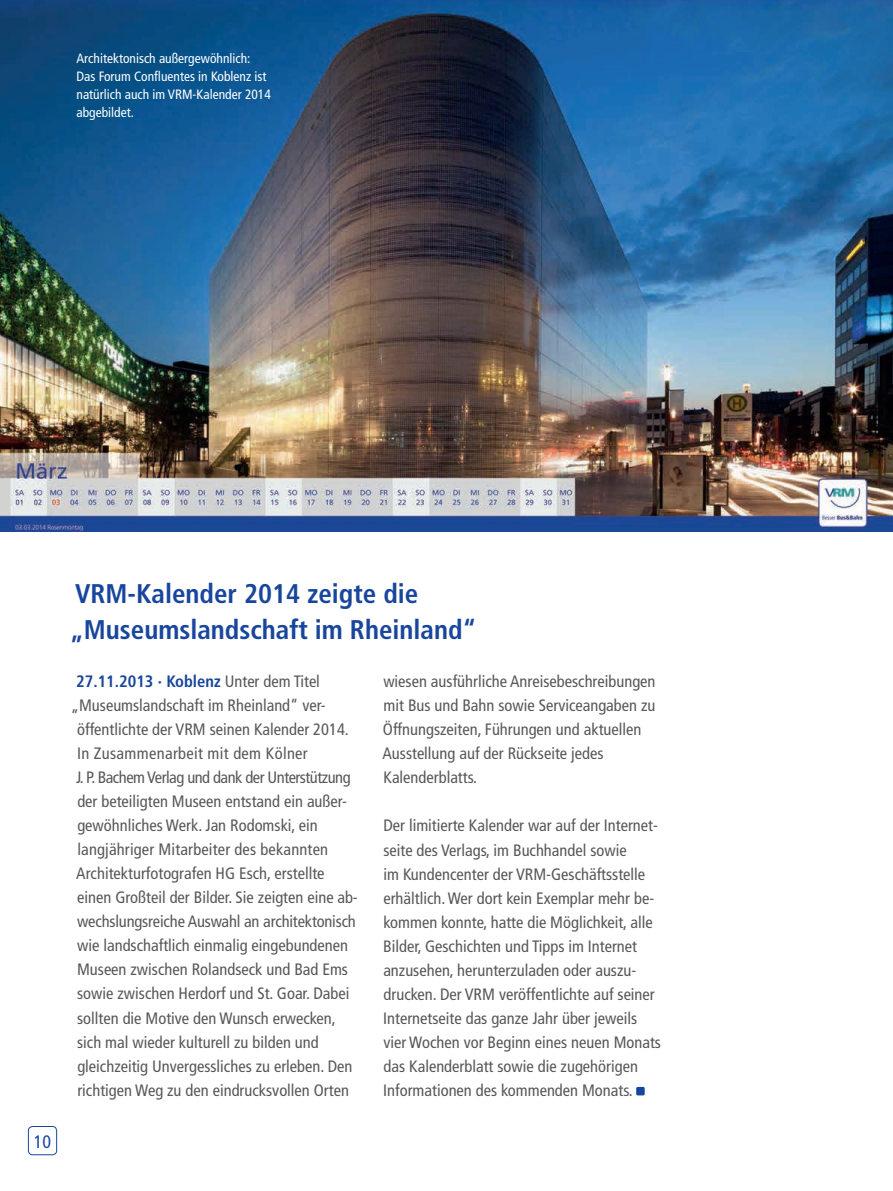
<style>
.page{position:relative;width:893px;height:1191px;background:#fff}
.page>*{position:absolute;margin:0;border:0;box-sizing:border-box;transform-origin:0 0}
.t1{font:700 condensed 27px/36px "Frutiger";color:#18469d}
.t2{font:condensed 18px "Frutiger";color:#18469d}
.t3{font:condensed 16.5px/24px "Frutiger";color:#57585a}
.t4{font:condensed 16.5px "Frutiger";letter-spacing:-.03em;color:#57585a}
.t5{font:700 condensed 16.5px "Frutiger";color:#18469d}
.t6{font:condensed 16.5px "Frutiger";letter-spacing:.02em;color:#57585a}
.t7{font:condensed 13.5px/18px "Frutiger";color:#fff}
.s1{font-weight:400;color:#57585a}
</style>
<div class="page">
<img style="left:0;top:0;width:893px;height:531px">
<div style="left:28px;top:1126px;width:29px;height:29px;border:1px solid #18469d;border-radius:4px"></div>
<div style="left:636px;top:1087px;width:9px;height:8px;background:#18469d;border-radius:2px"></div>
<p class="t7" style="left:77px;top:49px;width:196px">Architektonisch außergewöhnlich:<br>Das Forum Confluentes in Koblenz ist natürlich auch im VRM-Kalender 2014 abgebildet.</p>
<p class="t2" style="left:34px;top:1130px;width:19px">10</p>
<h1 class="t1" style="left:70px;top:576px;width:408px">VRM-Kalender 2014 zeigte die „Museumslandschaft im Rheinland“</h1>
<p class="t5" style="left:76px;top:672px;width:245px">27.11.2013 · Koblenz <span class="s1">Unter dem Titel</span></p>
<p class="t3" style="left:71px;top:693px;width:255px">„Museumslandschaft im Rheinland“ ver-</p>
<p class="t3" style="left:77px;top:717px;width:273px">öffentlichte der VRM seinen Kalender 2014.</p>
<p class="t6" style="left:77px;top:744px;width:232px">In Zusammenarbeit mit dem Kölner</p>
<p class="t4" style="left:76px;top:768px;width:276px">J. P. Bachem Verlag und dank der Unterstützung</p>
<p class="t3" style="left:77px;top:789px;width:268px">der beteiligten Museen entstand ein außer--</p>
<p class="t3" style="left:77px;top:813px;width:242px">gewöhnliches Werk. Jan Rodomski, ein</p>
<p class="t3" style="left:77px;top:837px;width:252px">langjähriger Mitarbeiter des bekannten</p>
<p class="t3" style="left:76px;top:861px;width:250px">Architekturfotografen HG Esch, erstellte</p>
<p class="t3" style="left:77px;top:885px;width:282px">einen Großteil der Bilder. Sie zeigten eine ab-</p>
<p class="t3" style="left:77px;top:909px;width:280px">wechslungsreiche Auswahl an architektonisch</p>
<p class="t3" style="left:77px;top:934px;width:272px">wie landschaftlich einmalig eingebundenen</p>
<p class="t3" style="left:77px;top:958px;width:272px">Museen zwischen Rolandseck und Bad Ems</p>
<p class="t3" style="left:77px;top:982px;width:274px">sowie zwischen Herdorf und St. Goar. Dabei</p>
<p class="t3" style="left:77px;top:1006px;width:260px">sollten die Motive den Wunsch erwecken,</p>
<p class="t3" style="left:77px;top:1030px;width:243px">sich mal wieder kulturell zu bilden und</p>
<p class="t3" style="left:77px;top:1054px;width:277px">gleichzeitig Unvergessliches zu erleben. Den</p>
<p class="t3" style="left:77px;top:1078px;width:273px">richtigen Weg zu den eindrucksvollen Orten</p>
<p class="t3" style="left:382px;top:670px;width:275px">wiesen ausführliche Anreisebeschreibungen mit Bus und Bahn sowie Serviceangaben zu Öffnungszeiten, Führungen und aktuellen Ausstellung auf der Rückseite jedes Kalenderblatts.</p>
<p class="t3" style="left:383px;top:814px;width:279px">Der limitierte Kalender war auf der Internet&shy;seite des Verlags, im Buchhandel sowie<br>im Kundencenter der VRM-Geschäftsstelle erhältlich. Wer dort kein Exemplar mehr be&shy;kommen konnte, hatte die Möglichkeit, alle Bilder, Geschichten und Tipps im Internet anzusehen, herunterzuladen oder auszu&shy;drucken. Der VRM veröffentlichte auf seiner Internetseite das ganze Jahr über jeweils vier Wochen vor Beginn eines neuen Monats das Kalenderblatt sowie die zugehörigen Informationen des kommenden Monats.</p>
</div>
